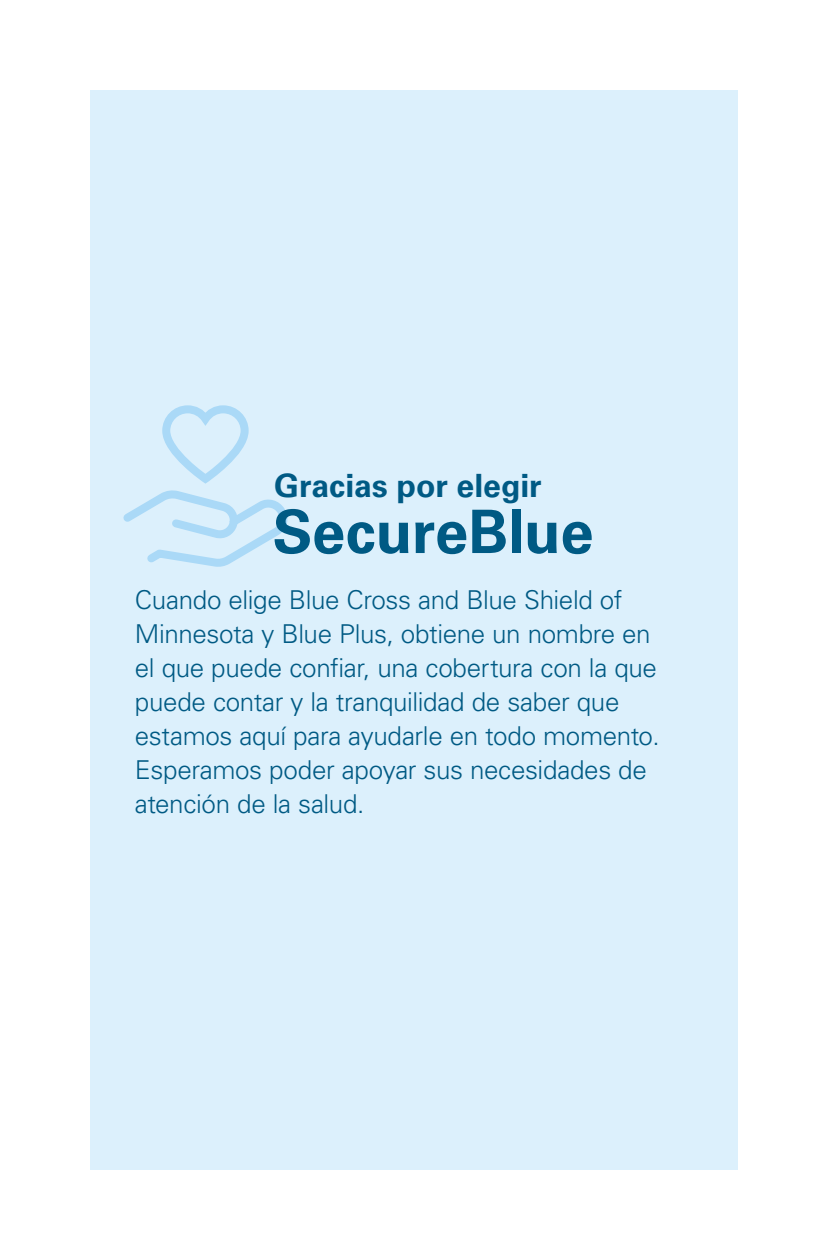
<style>
.page{position:relative;width:828px;height:1260px;background:#fff}
.page>*{position:absolute;margin:0;border:0;box-sizing:border-box;transform-origin:0 0}
.Large_headline{font:700 60px "Univers LT Pro 65";letter-spacing:-.005em;color:#005a84}
.Body_Copy_-_GOVT_Medicaid{font:700 32px "Univers LT Pro 65";color:#005a84}
.Lead-in_copy_infc{font:300 26px/34px "Univers LT Pro 45";letter-spacing:-.015em;color:#005a84}
</style>
<div class="page">
<div style="left:90px;top:90px;width:648px;height:1080px;background:#dcf0fc"></div>
<svg style="left:123px;top:405px;width:165px;height:162px"></svg>
<p class="Body_Copy_-_GOVT_Medicaid" style="left:274px;top:463px;width:269px">Gracias por elegir</p>
<p class="Large_headline" style="left:273px;top:490px;width:323px">SecureBlue</p>
<p class="Lead-in_copy_infc" style="left:135px;top:582px;width:526px">Cuando elige Blue Cross and Blue Shield of Minnesota y Blue Plus, obtiene un nombre en el que puede confiar, una cobertura con la que puede contar y la tranquilidad de saber que estamos aquí para ayudarle en todo momento.<br>Esperamos poder apoyar sus necesidades de atención de la salud.</p>
</div>
